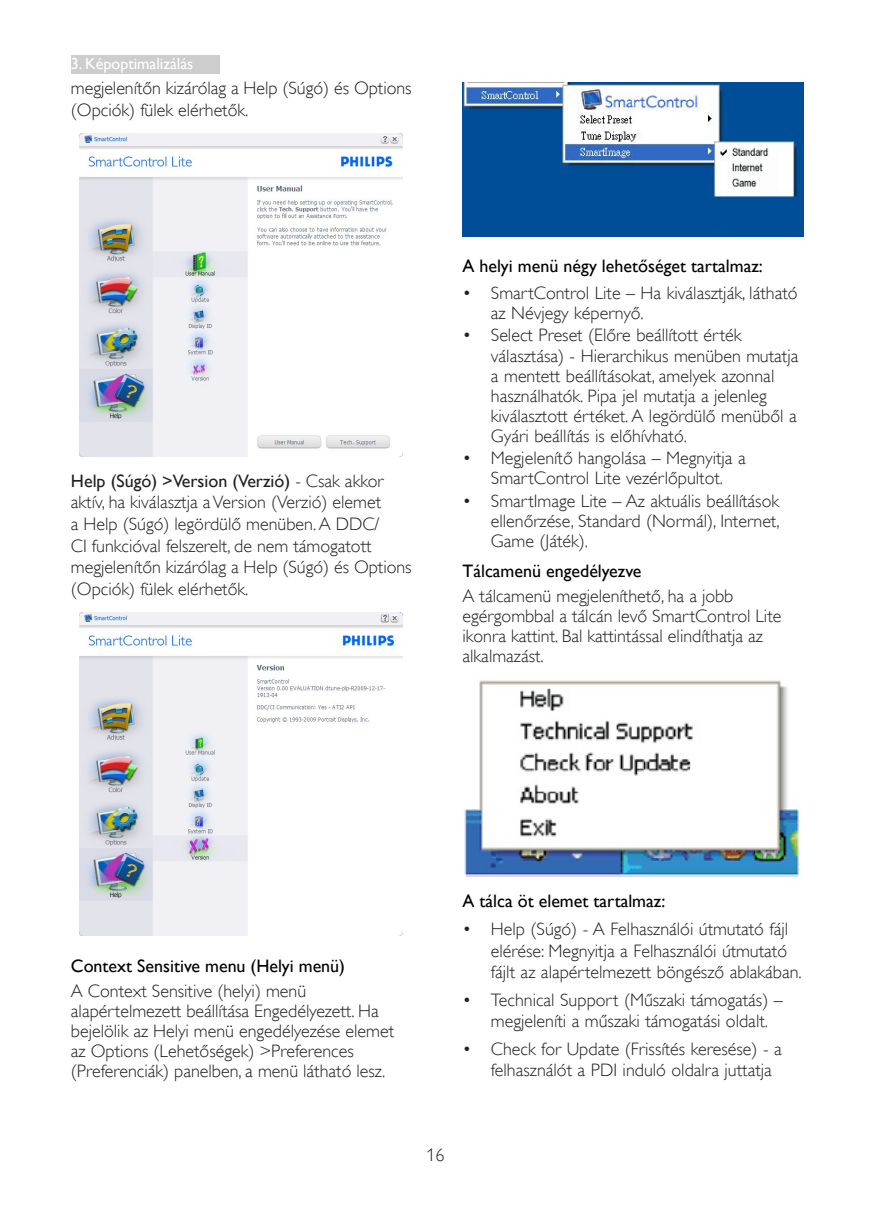
<style>
.page{position:relative;width:874px;height:1225px;background:#fff}
.page>*{position:absolute;margin:0;border:0;box-sizing:border-box;transform-origin:0 0}
.chapter-paragraph{font:18px/20px "Gill Sans Alt One WGL Light";color:#231f20}
.Heading_3{font:18px "Gill Sans Alt One WGL";color:#000}
.Heading_4{font:18px "Gill Sans Alt One WGL";color:#000}
.t1{font:16px "Gill Sans Alt One WGL";color:#fff}
.s1{font-family:"Gill Sans Alt One WGL"}
</style>
<div class="page">
<div style="left:71px;top:55px;width:148px;height:19px;background:#cdcdcd"></div>
<img style="left:79px;top:133px;width:324px;height:324px">
<img style="left:79px;top:612px;width:324px;height:324px">
<img style="left:462px;top:83px;width:340px;height:153px">
<img style="left:464px;top:680px;width:336px;height:197px">
<p class="t1" style="left:71px;top:53px;width:124px">3. Képoptimalizálás</p>
<p class="chapter-paragraph" style="left:71px;top:77px;width:342px;line-height:21.6px">megjelenítőn kizárólag a Help (Súgó) és Options (Opciók) fülek elérhetők.</p>
<p class="chapter-paragraph" style="left:71px;top:470px;width:342px;line-height:21.6px"><span class="s1">Help (Súgó) &gt;Version (Verzió)</span> - Csak akkor aktív, ha kiválasztja a Version (Verzió) elemet<br>a Help (Súgó) legördülő menüben. A DDC/<br>CI funkcióval felszerelt, de nem támogatott megjelenítőn kizárólag a Help (Súgó) és Options (Opciók) fülek elérhetők.</p>
<p class="Heading_3" style="left:462px;top:254px;width:302px">A helyi menü négy lehetőséget tartalmaz:</p>
<p class="chapter-paragraph" style="left:490px;top:283px;width:308px;text-indent:-28px">• SmartControl Lite – Ha kiválasztják, látható az Névjegy képernyő.</p>
<p class="chapter-paragraph" style="left:490px;top:325px;width:309px;text-indent:-28px">• Select Preset (Előre beállított érték választása) - Hierarchikus menüben mutatja a mentett beállításokat, amelyek azonnal használhatók. Pipa jel mutatja a jelenleg kiválasztott értéket. A legördülő menüből a Gyári beállítás is előhívható.</p>
<p class="chapter-paragraph" style="left:462px;top:448px;width:284px;text-align:center">• Megjelenítő hangolása – Megnyitja a<br>SmartControl Lite vezérlőpultot.</p>
<p class="chapter-paragraph" style="left:490px;top:491px;width:290px;text-align:justify;text-indent:-28px">• SmartImage Lite – Az aktuális beállítások ellenőrzése, Standard (Normál), Internet, Game (Játék).</p>
<p class="Heading_3" style="left:462px;top:558px;width:180px">Tálcamenü engedélyezve</p>
<p class="chapter-paragraph" style="left:462px;top:586px;width:320px">A tálcamenü megjeleníthető, ha a jobb egérgombbal a tálcán levő SmartControl Lite ikonra kattint. Bal kattintással elindíthatja az alkalmazást.</p>
<p class="Heading_3" style="left:71px;top:953px;width:275px">Context Sensitive menu (Helyi menü)</p>
<p class="chapter-paragraph" style="left:71px;top:981px;width:324px">A Context Sensitive (helyi) menü alapértelmezett beállítása Engedélyezett. Ha bejelölik az Helyi menü engedélyezése elemet az Options (Lehetőségek) &gt;Preferences (Preferenciák) panelben, a menü látható lesz.</p>
<p class="Heading_4" style="left:462px;top:888px;width:204px">A tálca öt elemet tartalmaz:</p>
<p class="chapter-paragraph" style="left:490px;top:918px;width:312px;line-height:21.6px;text-indent:-28px">• Help (Súgó) - A Felhasználói útmutató fájl elérése: Megnyitja a Felhasználói útmutató fájlt az alapértelmezett böngésző ablakában.</p>
<p class="chapter-paragraph" style="left:490px;top:989px;width:293px;line-height:21.6px;text-indent:-28px">• Technical Support (Műszaki támogatás) – megjeleníti a műszaki támogatási oldalt.</p>
<p class="chapter-paragraph" style="left:490px;top:1037px;width:292px;line-height:21.6px;text-indent:-28px">• Check for Update (Frissítés keresése) - a felhasználót a PDI induló oldalra juttatja</p>
<p class="chapter-paragraph" style="left:426px;top:1145px;width:19px">16</p>
</div>
